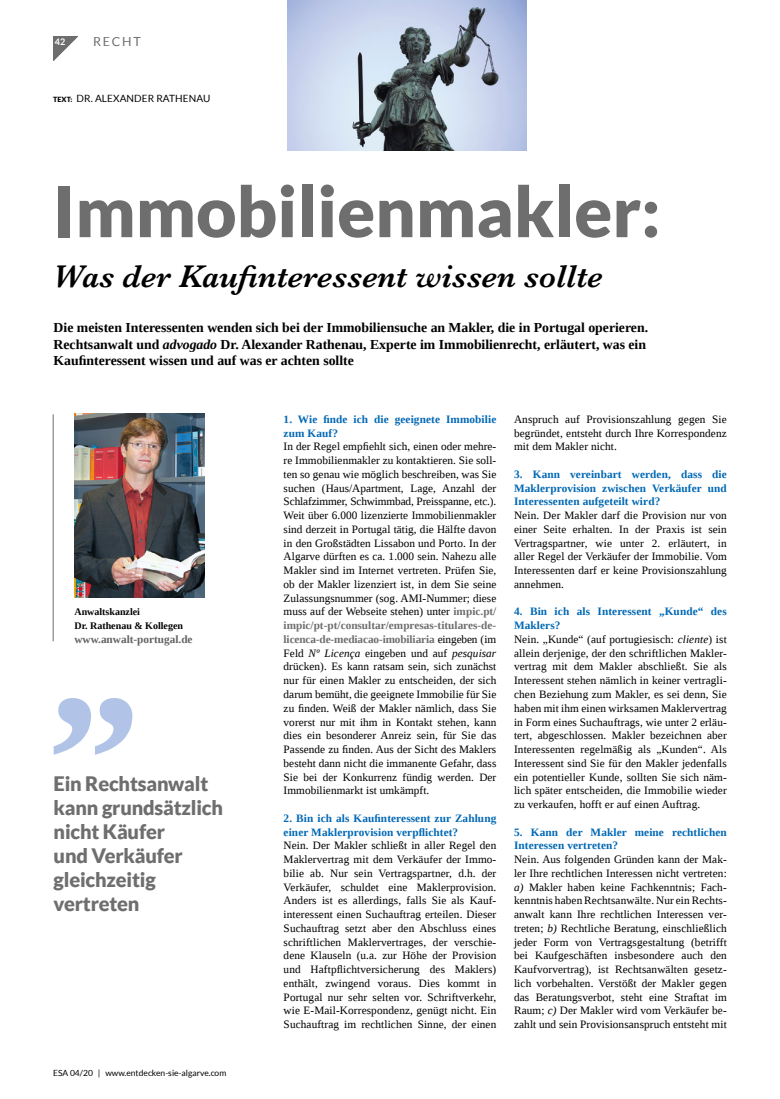
<style>
.page{position:relative;width:780px;height:1099px;background:#fff}
.page>*{position:absolute;margin:0;border:0;box-sizing:border-box;transform-origin:0 0}
.Headline{font:900 70px "Lato";color:#6e6e6e}
.Headline_2{font:italic 600 32.5px "Baskerville";color:#000}
.Eyecatcher{font:900 20px/24px "Lato";letter-spacing:-.01em;color:#6e6e6e}
.Intro{font:700 13.75px/16.5px "Liberation Serif";color:#000}
.t1{font:12.5px "Lato";letter-spacing:.14em;color:#6e6e6e}
.Body{font:11.25px/13.8px "Liberation Serif";letter-spacing:.01em;color:#000;text-align:justify}
.Body-2{font:700 11.25px/13.8px "Liberation Serif";letter-spacing:.01em;color:#0068b4}
.Web{font:700 11.25px "Liberation Serif";color:#636362}
.BU___regular{font:700 10px "Liberation Serif";color:#000}
.t2{font:10px "Lato";letter-spacing:.01em;color:#000}
.t3{font:700 9px "Lato";color:#fff}
.t4{font:8.5px "Lato";color:#000}
.s1{font-weight:900;font-size:7.12px}
.s2{font-style:italic}
.s3{font-weight:700;color:#6e6e6e}
</style>
<div class="page">
<svg style="left:53px;top:36px;width:25px;height:25px"></svg>
<img style="left:287px;top:0;width:239px;height:150px">
<img style="left:74px;top:413px;width:131px;height:185px">
<hr style="left:53px;top:414px;width:1px;height:227px;background:#6e6e6e">
<svg style="left:54px;top:698px;width:78px;height:56px"></svg>
<p class="t3" style="left:55px;top:37px;width:12px">42</p>
<p class="t1" style="left:93px;top:34px;width:49px">RECHT</p>
<p class="t2" style="left:53px;top:93px;width:159px"><span class="s1">TEXT:</span> DR. ALEXANDER RATHENAU</p>
<p class="Headline" style="left:53px;top:170px;width:609px">Immobilienmakler:</p>
<p class="Headline_2" style="left:53px;top:254px;width:551px">Was der Kaufinteressent wissen sollte</p>
<p class="Intro" style="left:54px;top:319px;width:596px">Die meisten Interessenten wenden sich bei der Immobiliensuche an Makler, die in Portugal operieren.<br>Rechtsanwalt und <span class="s2">advogado</span> Dr. Alexander Rathenau, Experte im Immobilienrecht, erläutert, was ein<br>Kaufinteressent wissen und auf was er achten sollte</p>
<p class="BU___regular" style="left:74px;top:605px;width:67px">Anwaltskanzlei</p>
<p class="BU___regular" style="left:74px;top:619px;width:110px">Dr. Rathenau &amp; Kollegen</p>
<p class="Web" style="left:74px;top:631px;width:120px">www.anwalt-portugal.de</p>
<p class="Eyecatcher" style="left:54px;top:771px;width:171px">Ein Rechtsanwalt kann grundsätzlich nicht Käufer</p>
<p class="Eyecatcher" style="left:54px;top:843px;width:131px">und Verkäufer</p>
<p class="Eyecatcher" style="left:54px;top:867px;width:104px">gleichzeitig</p>
<p class="Eyecatcher" style="left:54px;top:891px;width:87px">vertreten</p>
<p class="t4" style="left:53px;top:1068px;width:175px">ESA 04/20 | www.entdecken-sie-algarve.com</p>
<p class="Body-2" style="left:283px;top:412px;width:214px">1. Wie finde ich die geeignete Immobilie zum Kauf?</p>
<p class="Body" style="left:283px;top:439px;width:214px">In der Regel empfiehlt sich, einen oder mehre&shy;re Immobilienmakler zu kontaktieren. Sie soll&shy;ten so genau wie möglich beschreiben, was Sie suchen (Haus/Apartment, Lage, Anzahl der Schlafzimmer, Schwimmbad, Preisspanne, etc.).<br>Weit über 6.000 lizenzierte Immobilienmakler sind derzeit in Portugal tätig, die Hälfte davon in den Großstädten Lissabon und Porto. In der Algarve dürften es ca. 1.000 sein. Nahezu alle Makler sind im Internet vertreten. Prüfen Sie, ob der Makler lizenziert ist, in dem Sie seine Zulassungsnummer (sog. AMI-Nummer; diese muss auf der Webseite stehen) unter <span class="s3">impic.pt/ impic/pt-pt/consultar/empresas-titulares-de&shy;licenca-de-mediacao-imobiliaria</span> eingeben (im Feld <span class="s2">Nº Licença</span> eingeben und auf <span class="s2">pesquisar </span>drücken). Es kann ratsam sein, sich zunächst nur für einen Makler zu entscheiden, der sich darum bemüht, die geeignete Immobilie für Sie zu finden. Weiß der Makler nämlich, dass Sie vorerst nur mit ihm in Kontakt stehen, kann dies ein besonderer Anreiz sein, für Sie das Passende zu finden. Aus der Sicht des Maklers besteht dann nicht die immanente Gefahr, dass Sie bei der Konkurrenz fündig werden. Der Immobilienmarkt ist umkämpft.</p>
<p class="Body-2" style="left:283px;top:811px;width:214px">2. Bin ich als Kaufinteressent zur Zahlung einer Maklerprovision verpflichtet?</p>
<p class="Body" style="left:283px;top:838px;width:214px">Nein. Der Makler schließt in aller Regel den Maklervertrag mit dem Verkäufer der Immo&shy;bilie ab. Nur sein Vertragspartner, d.h. der Verkäufer, schuldet eine Maklerprovision.<br>Anders ist es allerdings, falls Sie als Kauf&shy;interessent einen Suchauftrag erteilen. Dieser Suchauftrag setzt aber den Abschluss eines schriftlichen Maklervertrages, der verschie&shy;dene Klauseln (u.a. zur Höhe der Provision und Haftpflichtversicherung des Maklers) enthält, zwingend voraus. Dies kommt in Portugal nur sehr selten vor. Schriftverkehr, wie E-Mail-Korrespondenz, genügt nicht. Ein Suchauftrag im rechtlichen Sinne, der einen</p>
<p class="Body" style="left:514px;top:412px;width:214px">Anspruch auf Provisionszahlung gegen Sie begründet, entsteht durch Ihre Korrespondenz mit dem Makler nicht.</p>
<p class="Body-2" style="left:514px;top:467px;width:214px;text-align:justify">3. Kann vereinbart werden, dass die Maklerprovision zwischen Verkäufer und Interessenten aufgeteilt wird?</p>
<p class="Body" style="left:514px;top:508px;width:214px">Nein. Der Makler darf die Provision nur von einer Seite erhalten. In der Praxis ist sein Vertragspartner, wie unter 2. erläutert, in aller Regel der Verkäufer der Immobilie. Vom Interessenten darf er keine Provisionszahlung annehmen.</p>
<p class="Body-2" style="left:514px;top:604px;width:214px">4. Bin ich als Interessent „Kunde“ des<br>Maklers?</p>
<p class="Body" style="left:514px;top:632px;width:214px">Nein. „Kunde“ (auf portugiesisch: <span class="s2">cliente</span>) ist allein derjenige, der den schriftlichen Makler&shy;vertrag mit dem Makler abschließt. Sie als Interessent stehen nämlich in keiner vertragli&shy;chen Beziehung zum Makler, es sei denn, Sie haben mit ihm einen wirksamen Maklervertrag in Form eines Suchauftrags, wie unter 2 erläu&shy;tert, abgeschlossen. Makler bezeichnen aber Interessenten regelmäßig als „Kunden“. Als Interessent sind Sie für den Makler jedenfalls ein potentieller Kunde, sollten Sie sich näm&shy;lich später entscheiden, die Immobilie wieder zu verkaufen, hofft er auf einen Auftrag.</p>
<p class="Body-2" style="left:514px;top:824px;width:214px">5. Kann der Makler meine rechtlichen<br>Interessen vertreten?</p>
<p class="Body" style="left:514px;top:852px;width:214px">Nein. Aus folgenden Gründen kann der Mak&shy;ler Ihre rechtlichen Interessen nicht vertreten: <span class="s2">a)</span> Makler haben keine Fachkenntnis; Fach&shy;kenntnis haben Rechtsanwälte. Nur ein Rechts&shy;anwalt kann Ihre rechtlichen Interessen ver&shy;treten; <span class="s2">b)</span> Rechtliche Beratung, einschließlich jeder Form von Vertragsgestaltung (betrifft bei Kaufgeschäften insbesondere auch den Kaufvorvertrag), ist Rechtsanwälten gesetz&shy;lich vorbehalten. Verstößt der Makler gegen das Beratungsverbot, steht eine Straftat im Raum; <span class="s2">c)</span> Der Makler wird vom Verkäufer be&shy;zahlt und sein Provisionsanspruch entsteht mit</p>
</div>
